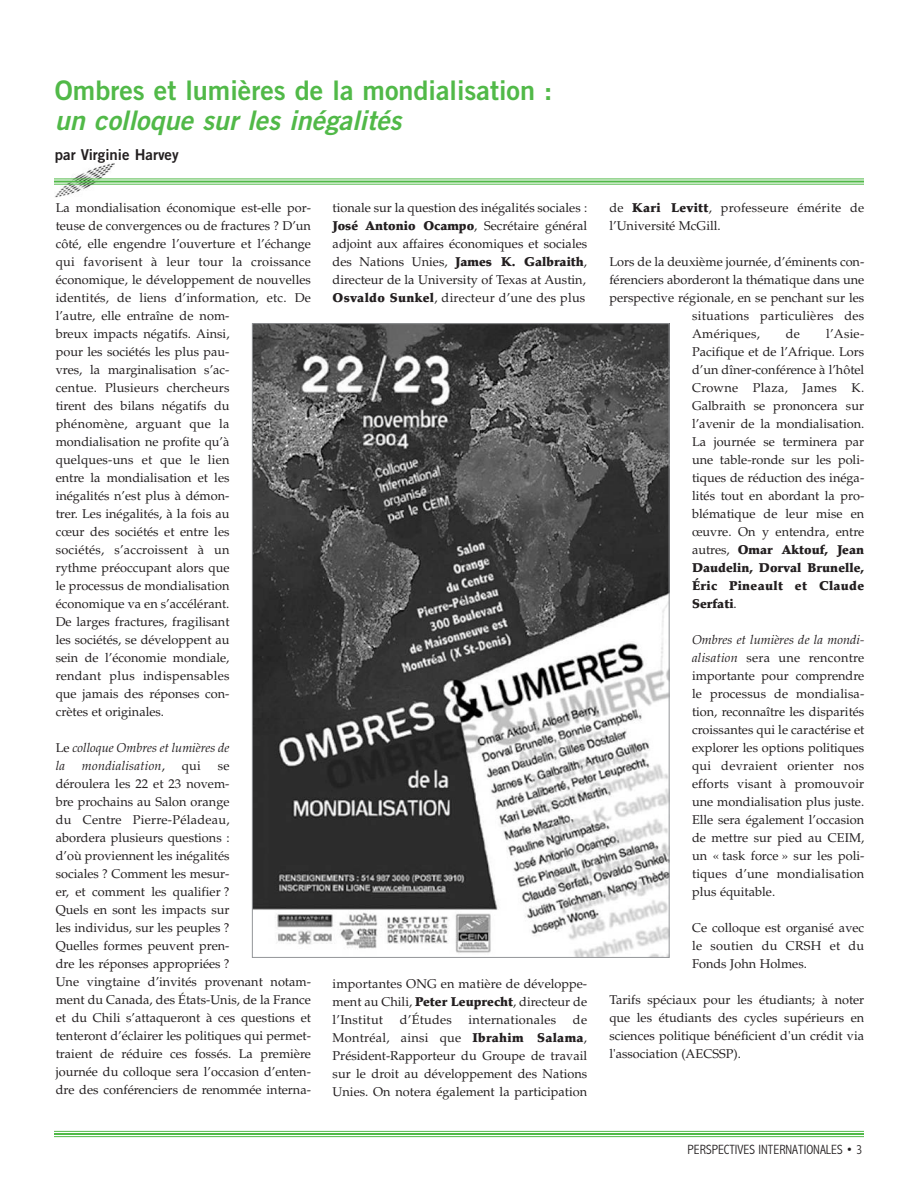
<style>
.page{position:relative;width:918px;height:1188px;background:#fff}
.page>*{position:absolute;margin:0;border:0;box-sizing:border-box;transform-origin:0 0}
.t1{font:27px "Trade Gothic Bold Two";color:#51b948}
.t2{font:italic 27px "Trade Gothic Bold Two";color:#51b948}
.t3{font:15px "Trade Gothic Bold Two";color:#231f20}
.t4{font:300 condensed 13.5px "Abadi";color:#231f20}
.t5{font:12.75px/18px "Palatino";color:#231f20;text-align:justify}
.t6{font:12.75px "Palatino";letter-spacing:.02em;color:#231f20}
.t7{font:italic 12.75px/18px "Palatino";color:#231f20}
.t8{font:italic 12.75px "Palatino";letter-spacing:.02em;color:#231f20}
.s1{font-style:normal}
.s2{font-weight:900}
.s3{font-style:italic}
</style>
<div class="page">
<img style="left:54px;top:163px;width:60px;height:35px">
<hr style="left:54px;top:1131px;width:810px;height:1px;background:#51b948">
<hr style="left:54px;top:1133px;width:810px;height:2px;background:#51b948">
<hr style="left:54px;top:1136px;width:810px;height:1px;background:#51b948">
<hr style="left:54px;top:179px;width:810px;height:1px;background:#51b948">
<hr style="left:54px;top:181px;width:810px;height:2px;background:#51b948">
<hr style="left:54px;top:184px;width:810px;height:1px;background:#51b948">
<img style="left:254px;top:325px;width:414px;height:631px">
<h1 class="t1" style="left:55px;top:81px;width:499px">Ombres et lumières de la mondialisation :</h1>
<h1 class="t2" style="left:55px;top:111px;width:348px">un colloque sur les inégalités</h1>
<p class="t3" style="left:55px;top:150px;width:125px">par Virginie Harvey</p>
<p class="t5" style="left:56px;top:200px;width:257px;text-align:left">La mondialisation économique est-elle por&shy;teuse de convergences ou de fractures ? D’un côté, elle engendre l’ouverture et l’échange qui favorisent à leur tour la croissance économique, le développement de nouvelles identités, de liens d’information, etc. De l’autre, elle entraîne de nom-<br>breux impacts négatifs. Ainsi,<br>pour les sociétés les plus pau-<br>vres, la marginalisation s’ac-<br>centue. Plusieurs chercheurs<br>tirent des bilans négatifs du<br>phénomène, arguant que la mondialisation ne profite qu’à<br>quelques-uns et que le lien<br>entre la mondialisation et les<br>inégalités n’est plus à démon-<br>trer. Les inégalités, à la fois au<br>cœur des sociétés et entre les<br>sociétés, s’accroissent à un<br>rythme préoccupant alors que<br>le processus de mondialisation<br>économique va en s’accélérant.<br>De larges fractures, fragilisant<br>les sociétés, se développent au<br>sein de l’économie mondiale,<br>rendant plus indispensables<br>que jamais des réponses con-<br>crètes et originales.</p>
<p class="t7" style="left:56px;top:740px;width:175px"><span class="s1">Le</span> colloque Ombres et lumières de la</p>
<p class="t8" style="left:82px;top:760px;width:85px">mondialisation<span class="s1">,</span></p>
<p class="t5" style="left:182px;top:758px;width:21px">qui</p>
<p class="t5" style="left:56px;top:758px;width:257px;text-align:left;text-indent:162px">se<br>déroulera les 22 et 23 novem-<br>bre prochains au Salon orange<br>du Centre Pierre-Péladeau,<br>abordera plusieurs questions :<br>d’où proviennent les inégalités<br>sociales ? Comment les mesur-<br>er, et comment les qualifier ?<br>Quels en sont les impacts sur<br>les individus, sur les peuples ?<br>Quelles formes peuvent pren-<br>dre les réponses appropriées ?<br>Une vingtaine d’invités provenant notam&shy;ment du Canada, des États-Unis, de la France et du Chili s’attaqueront à ces questions et tenteront d’éclairer les politiques qui permet&shy;traient de réduire ces fossés. La première journée du colloque sera l’occasion d’enten&shy;dre des conférenciers de renommée interna-</p>
<p class="t5" style="left:333px;top:200px;width:256px">tionale sur la question des inégalités sociales :<br><span class="s2">José Antonio Ocampo</span>, Secrétaire général adjoint aux affaires économiques et sociales des Nations Unies, <span class="s2">James K. Galbraith</span>, directeur de la University of Texas at Austin, <span class="s2">Osvaldo Sunkel</span>, directeur d’une des plus</p>
<p class="t5" style="left:333px;top:976px;width:256px">importantes ONG en matière de développe&shy;ment au Chili, <span class="s2">Peter Leuprecht</span>, directeur de l’Institut</p>
<p class="t5" style="left:400px;top:1012px;width:54px">d’Études</p>
<p class="t6" style="left:469px;top:1015px;width:89px">internationales</p>
<p class="t5" style="left:333px;top:1012px;width:256px;text-indent:240px">de Montréal, ainsi que <span class="s2">Ibrahim Salama</span>, Président-Rapporteur du Groupe de travail sur le droit au développement des Nations Unies. On notera également la participation</p>
<p class="t5" style="left:609px;top:200px;width:256px">de <span class="s2">Kari Levitt</span>, professeure émérite de l’Université McGill.</p>
<p class="t5" style="left:609px;top:254px;width:256px">Lors de la deuxième journée, d’éminents con-</p>
<p class="t5" style="left:609px;top:272px;width:256px">férenciers aborderont la thématique dans une</p>
<p class="t5" style="left:609px;top:290px;width:256px">perspective régionale, en se penchant sur les</p>
<p class="t6" style="left:692px;top:311px;width:174px">situations particulières des</p>
<p class="t6" style="left:692px;top:329px;width:69px">Amériques,</p>
<p class="t5" style="left:786px;top:326px;width:16px">de</p>
<p class="t5" style="left:692px;top:326px;width:174px;text-indent:134px">l’Asie-Pacifique et de l’Afrique. Lors d’un dîner-conférence à l’hôtel Crowne Plaza, James K.<br>Galbraith se prononcera sur l’avenir de la mondialisation.<br>La journée se terminera par une table-ronde sur les poli&shy;tiques de réduction des inéga&shy;lités tout en abordant la pro&shy;blématique de leur mise en œuvre. On y entendra, entre autres, <span class="s2">Omar Aktouf, Jean Daudelin, Dorval Brunelle, Éric Pineault et Claude Serfati</span>.</p>
<p class="t5" style="left:692px;top:632px;width:174px"><span class="s3">Ombres et lumières de la mondi&shy;alisation</span> sera une rencontre importante pour comprendre le processus de mondialisa&shy;tion, reconnaître les disparités croissantes qui le caractérise et explorer les options politiques qui devraient orienter nos efforts visant à promouvoir une mondialisation plus juste.<br>Elle sera également l’occasion de mettre sur pied au CEIM, un « task force » sur les poli&shy;tiques d’une mondialisation plus équitable.</p>
<p class="t5" style="left:692px;top:920px;width:174px">Ce colloque est organisé avec le soutien du CRSH et du Fonds John Holmes.</p>
<p class="t5" style="left:609px;top:992px;width:256px">Tarifs spéciaux pour les étudiants; à noter que les étudiants des cycles supérieurs en sciences politique bénéficient d'un crédit via l'association (AECSSP).</p>
<p class="t4" style="left:688px;top:1141px;width:176px">PERSPECTIVES INTERNATIONALES • 3</p>
</div>
